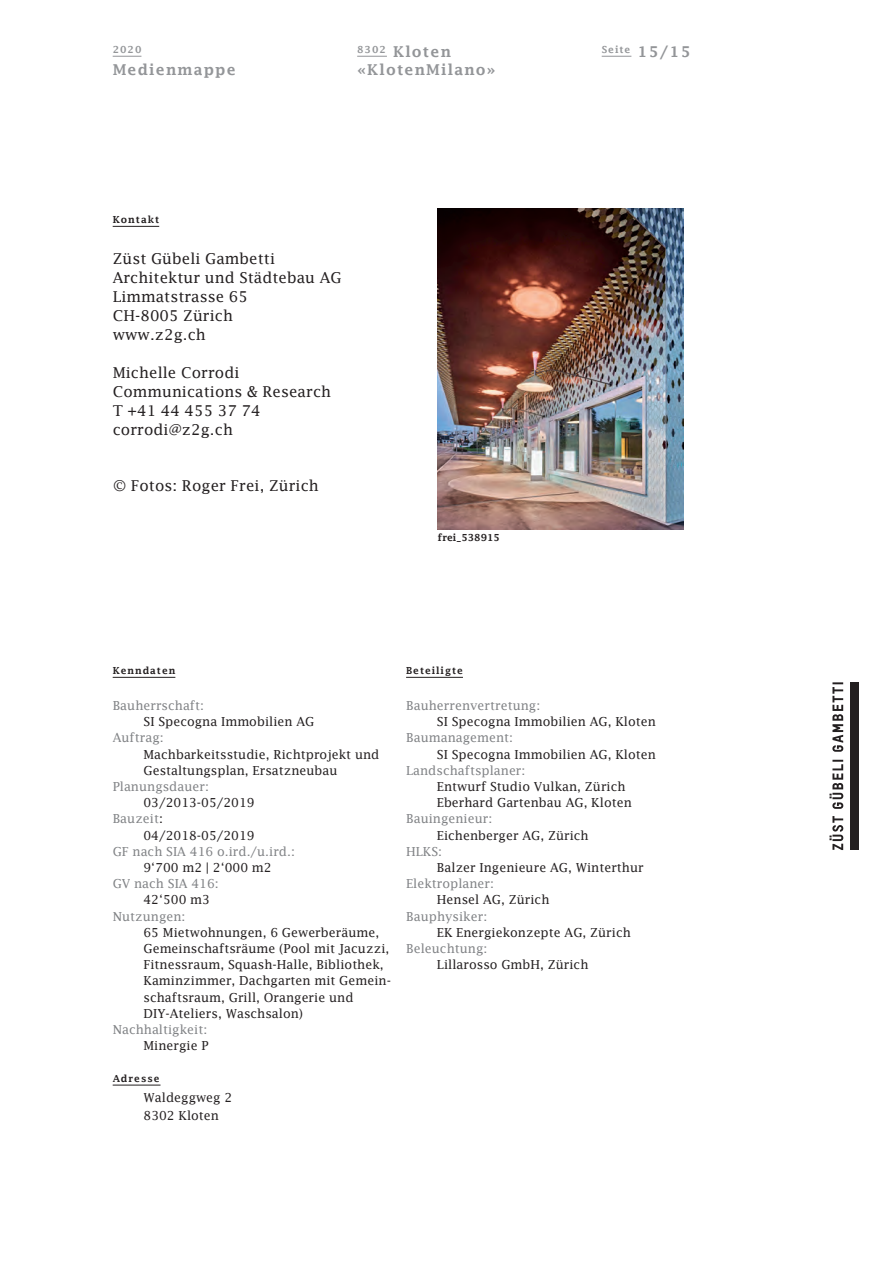
<style>
.page{position:relative;width:893px;height:1263px;background:#fff}
.page>*{position:absolute;margin:0;border:0;box-sizing:border-box;transform-origin:0 0}
.t1{font:15px/18.9px "Lucida Fax";letter-spacing:.005em;color:#231f20}
.t2{font:600 15px/18.9px "Lucida Fax";letter-spacing:.08em;color:#939598}
.t3{font:12.45px/16.2px "Lucida Fax";color:#231f20}
.t4{font:12.45px "Lucida Fax";color:#808285}
.t5{font:600 9.75px "Lucida Fax";letter-spacing:.1em;color:#231f20}
.t6{font:600 9.75px "Lucida Fax";letter-spacing:.005em;color:#231f20}
.t7{font:600 9.75px "Lucida Fax";letter-spacing:.1em;color:#939598}
.s1{color:#808285}
</style>
<div class="page">
<hr style="left:357px;top:56px;width:30px;height:1px;background:#939598">
<svg style="left:602px;top:56px;width:29px;height:1px"></svg>
<svg style="left:113px;top:56px;width:28px;height:1px"></svg>
<hr style="left:113px;top:226px;width:46px;height:1px;background:#231f20">
<hr style="left:113px;top:677px;width:62px;height:1px;background:#231f20">
<hr style="left:113px;top:1085px;width:48px;height:1px;background:#231f20">
<hr style="left:406px;top:677px;width:57px;height:1px;background:#231f20">
<img style="left:438px;top:208px;width:245px;height:321px">
<svg style="left:829px;top:682px;width:14px;height:168px"></svg>
<div style="left:851px;top:682px;width:8px;height:168px;background:#231f20"></div>
<p class="t2" style="left:357px;top:42px;width:140px"><sup>8302</sup> Kloten «KlotenMilano»</p>
<p class="t7" style="left:602px;top:44px;width:30px">Seite</p>
<p class="t7" style="left:113px;top:44px;width:30px">2020</p>
<p class="t2" style="left:638px;top:42px;width:55px">15/15</p>
<p class="t2" style="left:113px;top:61px;width:124px">Medienmappe</p>
<p class="t5" style="left:113px;top:214px;width:48px">Kontakt</p>
<p class="t1" style="left:113px;top:249px;width:230px">Züst Gübeli Gambetti<br>Architektur und Städtebau AG<br>Limmatstrasse 65<br>CH-8005 Zürich<br>www.z2g.ch</p>
<p class="t1" style="left:113px;top:363px;width:220px">Michelle Corrodi<br>Communications &amp; Research<br>T +41 44 455 37 74 corrodi@z2g.ch</p>
<p class="t1" style="left:113px;top:476px;width:208px">© Fotos: Roger Frei, Zürich</p>
<p class="t6" style="left:438px;top:532px;width:63px">frei_538915</p>
<p class="t5" style="left:113px;top:665px;width:64px">Kenndaten</p>
<p class="t4" style="left:113px;top:698px;width:93px">Bauherrschaft:</p>
<p class="t3" style="left:144px;top:713px;width:172px">SI Specogna Immobilien AG</p>
<p class="t4" style="left:113px;top:731px;width:52px">Auftrag:</p>
<p class="t3" style="left:144px;top:746px;width:237px">Machbarkeitsstudie, Richtprojekt und<br>Gestaltungsplan, Ersatzneubau</p>
<p class="t4" style="left:113px;top:779px;width:98px">Planungsdauer:</p>
<p class="t3" style="left:113px;top:794px;width:144px;text-indent:31px">03/2013-05/2019<br><span class="s1">Bauzeit</span>:</p>
<p class="t3" style="left:144px;top:827px;width:113px">04/2018-05/2019</p>
<p class="t4" style="left:113px;top:844px;width:184px">GF nach SIA 416 o.ird./u.ird.:</p>
<p class="t3" style="left:144px;top:859px;width:130px">9‘700 m2 | 2‘000 m2</p>
<p class="t4" style="left:113px;top:876px;width:108px">GV nach SIA 416:</p>
<p class="t3" style="left:144px;top:892px;width:68px">42‘500 m3</p>
<p class="t4" style="left:113px;top:909px;width:74px">Nutzungen:</p>
<p class="t3" style="left:144px;top:924px;width:249px">65 Mietwohnungen, 6 Gewerberäume, Gemeinschaftsräume (Pool mit Jacuzzi, Fitnessraum, Squash-Halle, Bibliothek, Kaminzimmer, Dachgarten mit Gemein&shy;schaftsraum, Grill, Orangerie und DIY-Ateliers, Waschsalon)</p>
<p class="t4" style="left:113px;top:1022px;width:96px">Nachhaltigkeit:</p>
<p class="t3" style="left:144px;top:1037px;width:67px">Minergie P</p>
<p class="t5" style="left:113px;top:1072px;width:48px">Adresse</p>
<p class="t3" style="left:144px;top:1087px;width:90px;line-height:18.9px">Waldeggweg 2<br>8302 Kloten</p>
<p class="t5" style="left:406px;top:665px;width:58px">Beteiligte</p>
<p class="t4" style="left:406px;top:698px;width:136px">Bauherrenvertretung:</p>
<p class="t3" style="left:437px;top:713px;width:220px">SI Specogna Immobilien AG, Kloten</p>
<p class="t4" style="left:406px;top:731px;width:109px">Baumanagement:</p>
<p class="t3" style="left:437px;top:746px;width:220px">SI Specogna Immobilien AG, Kloten</p>
<p class="t4" style="left:406px;top:763px;width:121px">Landschaftsplaner:</p>
<p class="t3" style="left:437px;top:778px;width:196px">Entwurf Studio Vulkan, Zürich<br>Eberhard Gartenbau AG, Kloten</p>
<p class="t4" style="left:406px;top:812px;width:88px">Bauingenieur:</p>
<p class="t3" style="left:437px;top:827px;width:153px">Eichenberger AG, Zürich</p>
<p class="t4" style="left:406px;top:844px;width:38px">HLKS:</p>
<p class="t3" style="left:437px;top:859px;width:208px">Balzer Ingenieure AG, Winterthur</p>
<p class="t4" style="left:406px;top:876px;width:90px">Elektroplaner:</p>
<p class="t3" style="left:437px;top:892px;width:114px">Hensel AG, Zürich</p>
<p class="t4" style="left:406px;top:909px;width:83px">Bauphysiker:</p>
<p class="t3" style="left:437px;top:924px;width:195px">EK Energiekonzepte AG, Zürich</p>
<p class="t4" style="left:406px;top:941px;width:83px">Beleuchtung:</p>
<p class="t3" style="left:437px;top:956px;width:153px">Lillarosso GmbH, Zürich</p>
</div>
